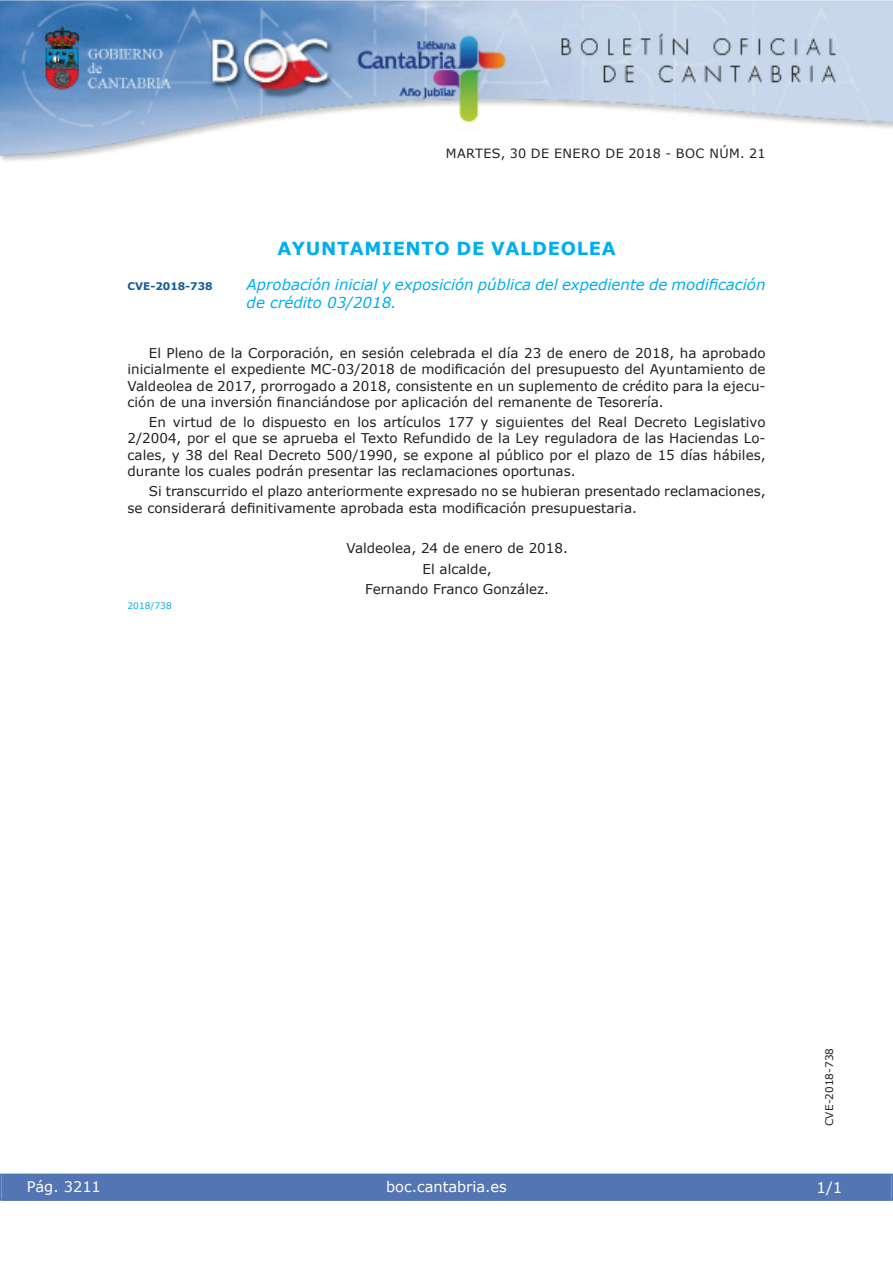
<style>
.page{position:relative;width:893px;height:1263px;background:#fff}
.page>*{position:absolute;margin:0;border:0;box-sizing:border-box;transform-origin:0 0}
.t1{font:700 18px "Verdana";letter-spacing:.035em;color:#00aeef}
.t2{font:italic 15px/18px "Verdana";color:#00aeef}
.t3{font:15px "Verdana";color:#fff}
.t4{font:14.55px "Verdana";color:#fff}
.t5{font:13.5px/16.2px "Verdana";color:#231f20;text-align:justify}
.t6{font:12.75px "Verdana";letter-spacing:.035em;color:#231f20}
.t7{font:10.5px "Verdana";color:#231f20}
.t8{font:700 10.5px "Verdana";color:#165aa2}
.t9{font:9px "Verdana";color:#00aeef}
</style>
<div class="page">
<img style="left:0;top:0;width:893px;height:161px">
<div style="left:1px;top:1174px;width:890px;height:27px;background:#5375b3"></div>
<div style="left:0;top:1174px;width:893px;height:27px;border:1px solid #5375b3"></div>
<p class="t6" style="left:446px;top:145px;width:321px">MARTES, 30 DE ENERO DE 2018 - BOC NÚM. 21</p>
<h1 class="t1" style="left:277px;top:237px;width:340px">AYUNTAMIENTO DE VALDEOLEA</h1>
<p class="t8" style="left:128px;top:279px;width:87px">CVE-2018-738</p>
<p class="t2" style="left:247px;top:275px;width:520px">Aprobación inicial y exposición pública del expediente de modificación de crédito 03/2018.</p>
<p class="t5" style="left:128px;top:345px;width:640px;text-indent:21px">El Pleno de la Corporación, en sesión celebrada el día 23 de enero de 2018, ha aprobado inicialmente el expediente MC-03/2018 de modificación del presupuesto del Ayuntamiento de Valdeolea de 2017, prorrogado a 2018, consistente en un suplemento de crédito para la ejecu&shy;ción de una inversión financiándose por aplicación del remanente de Tesorería.</p>
<p class="t5" style="left:128px;top:414px;width:639px;text-indent:21px">En virtud de lo dispuesto en los artículos 177 y siguientes del Real Decreto Legislativo 2/2004, por el que se aprueba el Texto Refundido de la Ley reguladora de las Haciendas Lo&shy;cales, y 38 del Real Decreto 500/1990, se expone al público por el plazo de 15 días hábiles, durante los cuales podrán presentar las reclamaciones oportunas.</p>
<p class="t5" style="left:128px;top:483px;width:639px;text-indent:21px">Si transcurrido el plazo anteriormente expresado no se hubieran presentado reclamaciones, se considerará definitivamente aprobada esta modificación presupuestaria.</p>
<p class="t5" style="left:346px;top:538px;width:223px;line-height:20.4px;text-align:center">Valdeolea, 24 de enero de 2018.<br>El alcalde,<br>Fernando Franco González.</p>
<p class="t9" style="left:128px;top:600px;width:46px">2018/738</p>
<p class="t4" style="left:27px;top:1177px;width:76px">Pág. 3211</p>
<p class="t4" style="left:386px;top:1178px;width:122px">boc.cantabria.es</p>
<p class="t7" style="left:823px;top:1126px;width:80px;rotate:-90deg">CVE-2018-738</p>
<p class="t3" style="left:816px;top:1178px;width:27px">1/1</p>
</div>
